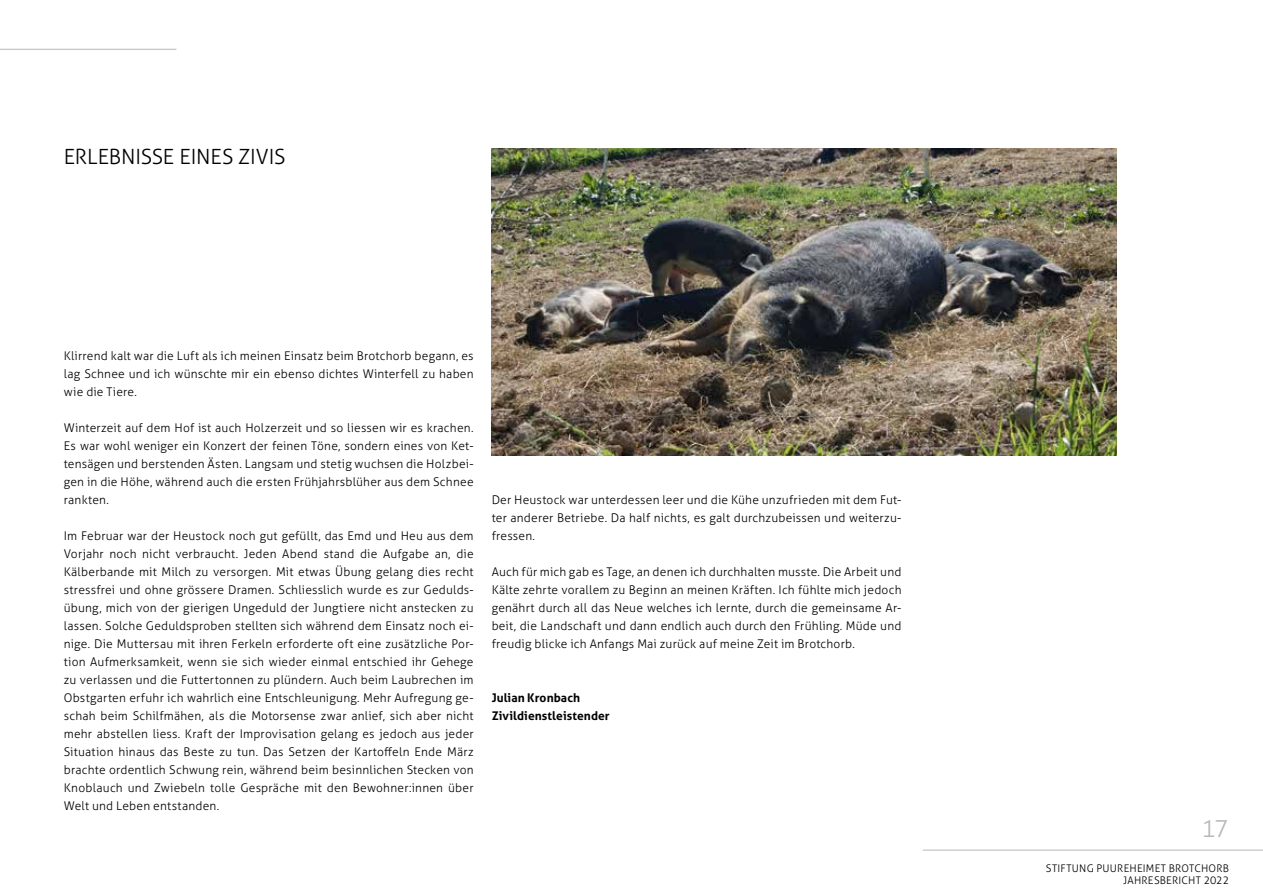
<style>
.page{position:relative;width:1263px;height:893px;background:#fff}
.page>*{position:absolute;margin:0;border:0;box-sizing:border-box;transform-origin:0 0}
.t1{font:300 24px "Aller";color:#b9b8b8}
.t2{font:300 21px "Aller";letter-spacing:-.01em;color:#000}
.t3{font:300 12px/18px "Aller";letter-spacing:.015em;color:#000;text-align:justify}
.t4{font:700 12px/18px "Aller";letter-spacing:.005em;color:#000}
.t5{font:300 10.5px/12.6px "Aller";letter-spacing:.02em;color:#000;text-align:right}
</style>
<div class="page">
<hr style="left:923px;top:850px;width:340px;height:1px;background:#b9b8b8">
<hr style="left:0;top:49px;width:176px;height:1px;background:#b9b8b8">
<img style="left:492px;top:149px;width:625px;height:307px">
<h2 class="t2" style="left:64px;top:144px;width:223px">ERLEBNISSE EINES ZIVIS</h2>
<p class="t3" style="left:64px;top:347px;width:411px">Klirrend kalt war die Luft als ich meinen Einsatz beim Brotchorb begann, es lag Schnee und ich wünschte mir ein ebenso dichtes Winterfell zu haben wie die Tiere.</p>
<p class="t3" style="left:64px;top:419px;width:411px">Winterzeit auf dem Hof ist auch Holzerzeit und so liessen wir es krachen.<br>Es war wohl weniger ein Konzert der feinen Töne, sondern eines von Ket&shy;tensägen und berstenden Ästen. Langsam und stetig wuchsen die Holzbei&shy;gen in die Höhe, während auch die ersten Frühjahrsblüher aus dem Schnee rankten.</p>
<p class="t3" style="left:64px;top:527px;width:411px">Im Februar war der Heustock noch gut gefüllt, das Emd und Heu aus dem Vorjahr noch nicht verbraucht. Jeden Abend stand die Aufgabe an, die Kälberbande mit Milch zu versorgen. Mit etwas Übung gelang dies recht stressfrei und ohne grössere Dramen. Schliesslich wurde es zur Gedulds&shy;übung, mich von der gierigen Ungeduld der Jungtiere nicht anstecken zu lassen. Solche Geduldsproben stellten sich während dem Einsatz noch ei&shy;nige. Die Muttersau mit ihren Ferkeln erforderte oft eine zusätzliche Por&shy;tion Aufmerksamkeit, wenn sie sich wieder einmal entschied ihr Gehege zu verlassen und die Futtertonnen zu plündern. Auch beim Laubrechen im Obstgarten erfuhr ich wahrlich eine Entschleunigung. Mehr Aufregung ge&shy;schah beim Schilfmähen, als die Motorsense zwar anlief, sich aber nicht mehr abstellen liess. Kraft der Improvisation gelang es jedoch aus jeder Situation hinaus das Beste zu tun. Das Setzen der Kartoffeln Ende März brachte ordentlich Schwung rein, während beim besinnlichen Stecken von Knoblauch und Zwiebeln tolle Gespräche mit den Bewohner:innen über Welt und Leben entstanden.</p>
<p class="t3" style="left:492px;top:491px;width:411px">Der Heustock war unterdessen leer und die Kühe unzufrieden mit dem Fut&shy;ter anderer Betriebe. Da half nichts, es galt durchzubeissen und weiterzu&shy;fressen.</p>
<p class="t3" style="left:492px;top:563px;width:411px">Auch für mich gab es Tage, an denen ich durchhalten musste. Die Arbeit und Kälte zehrte vorallem zu Beginn an meinen Kräften. Ich fühlte mich jedoch genährt durch all das Neue welches ich lernte, durch die gemeinsame Ar&shy;beit, die Landschaft und dann endlich auch durch den Frühling. Müde und freudig blicke ich Anfangs Mai zurück auf meine Zeit im Brotchorb.</p>
<p class="t4" style="left:492px;top:689px;width:120px">Julian Kronbach<br>Zivildienstleistender</p>
<h1 class="t1" style="left:1201px;top:814px;width:29px">17</h1>
<p class="t5" style="left:1046px;top:862px;width:185px">STIFTUNG PUUREHEIMET BROTCHORB<br>JAHRESBERICHT 2022</p>
</div>
